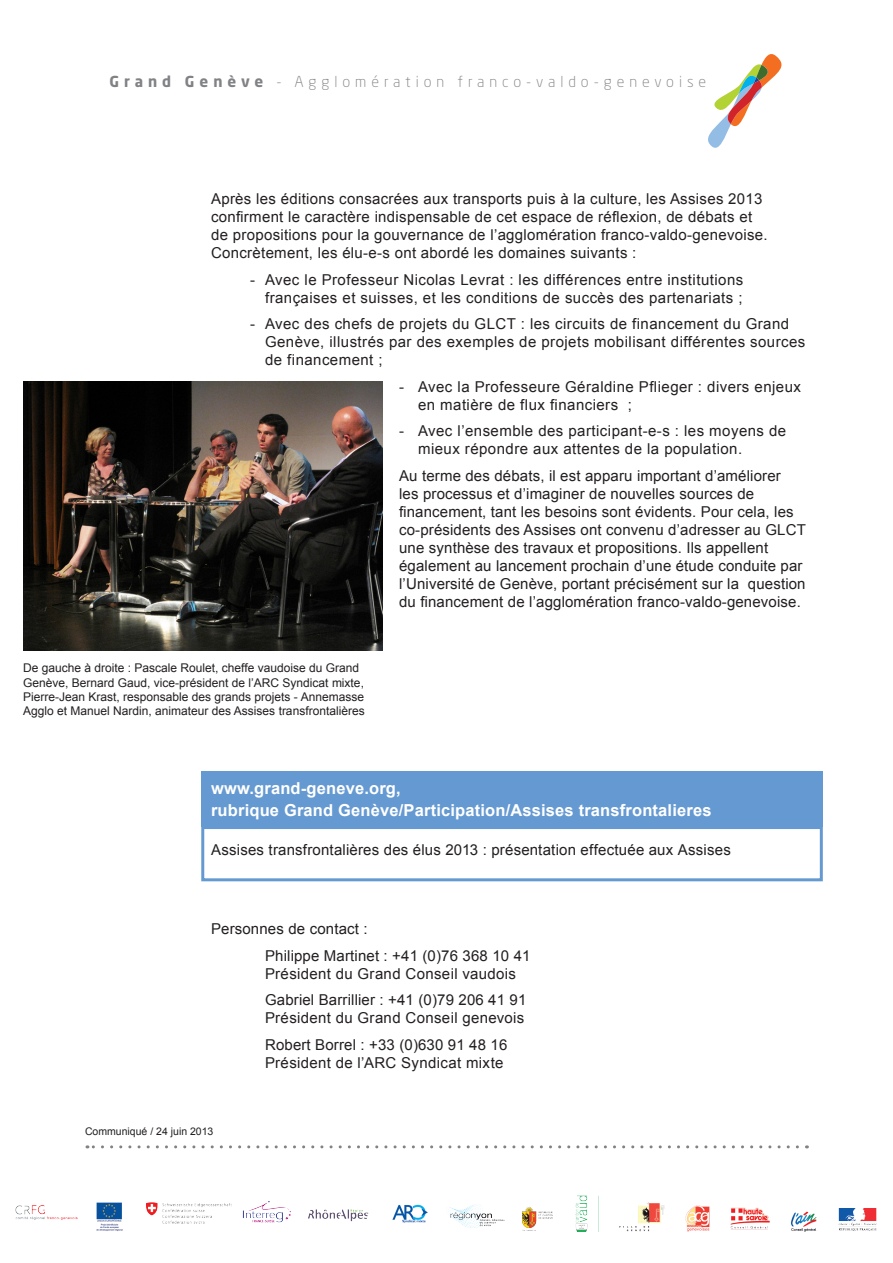
<style>
.page{position:relative;width:893px;height:1263px;background:#fff}
.page>*{position:absolute;margin:0;border:0;box-sizing:border-box;transform-origin:0 0}
.t1{font:700 16.5px "Arial";letter-spacing:.01em;color:#fff}
.texte_courant_Jean-M{font:15px/18px "Arial";letter-spacing:.02em;color:#231f20}
.t2{font:300 15px "Neo Sans Std";letter-spacing:.33em;color:#808285}
.t3{font:12px/14.4px "Arial";color:#231f20}
.t4{font:10.5px "Arial";color:#231f20}
.s1{font-weight:700}
</style>
<div class="page">
<div style="left:201px;top:772px;width:622px;height:55px;background:#6599d1"></div>
<svg style="left:87px;top:1145px;width:710px;height:3px"></svg>
<svg style="left:708px;top:54px;width:73px;height:94px"></svg>
<img style="left:15px;top:1201px;width:413px;height:30px">
<img style="left:450px;top:1195px;width:427px;height:36px">
<img style="left:23px;top:382px;width:359px;height:269px">
<div style="left:201px;top:826px;width:622px;height:55px;border:3px solid #6599d1"></div>
<p class="t2" style="left:109px;top:73px;width:598px"><span class="s1">Grand Genève</span> - Agglomération franco-valdo-genevoise</p>
<p class="texte_courant_Jean-M" style="left:211px;top:190px;width:558px">Après les éditions consacrées aux transports puis à la culture, les Assises 2013 confirment le caractère indispensable de cet espace de réflexion, de débats et de propositions pour la gouvernance de l’agglomération franco-valdo-genevoise.<br>Concrètement, les élu-e-s ont abordé les domaines suivants :</p>
<p class="texte_courant_Jean-M" style="left:250px;top:270px;width:495px;text-align:right">- Avec le Professeur Nicolas Levrat : les différences entre institutions françaises et suisses, et les conditions de succès des partenariats ;</p>
<p class="texte_courant_Jean-M" style="left:265px;top:315px;width:542px;text-indent:-15px">- Avec des chefs de projets du GLCT : les circuits de financement du Grand<br>Genève, illustrés par des exemples de projets mobilisant différentes sources de financement ;</p>
<p class="texte_courant_Jean-M" style="left:418px;top:377px;width:384px;text-indent:-19px">- Avec la Professeure Géraldine Pflieger : divers enjeux en matière de flux financiers ;</p>
<p class="texte_courant_Jean-M" style="left:418px;top:422px;width:370px;text-indent:-19px">- Avec l’ensemble des participant-e-s : les moyens de mieux répondre aux attentes de la population.</p>
<p class="texte_courant_Jean-M" style="left:399px;top:466px;width:408px">Au terme des débats, il est apparu important d’améliorer<br>les processus et d’imaginer de nouvelles sources de financement, tant les besoins sont évidents. Pour cela, les co-présidents des Assises ont convenu d’adresser au GLCT une synthèse des travaux et propositions. Ils appellent également au lancement prochain d’une étude conduite par l’Université de Genève, portant précisément sur la question du financement de l’agglomération franco-valdo-genevoise.</p>
<p class="t3" style="left:23px;top:661px;width:343px">De gauche à droite : Pascale Roulet, cheffe vaudoise du Grand Genève, Bernard Gaud, vice-président de l’ARC Syndicat mixte, Pierre-Jean Krast, responsable des grands projets - Annemasse Agglo et Manuel Nardin, animateur des Assises transfrontalières</p>
<p class="t1" style="left:211px;top:777px;width:191px">www.grand-geneve.org,</p>
<p class="t1" style="left:211px;top:799px;width:502px">rubrique Grand Genève/Participation/Assises transfrontalieres</p>
<p class="texte_courant_Jean-M" style="left:211px;top:841px;width:521px">Assises transfrontalières des élus 2013 : présentation effectuée aux Assises</p>
<p class="texte_courant_Jean-M" style="left:211px;top:920px;width:158px">Personnes de contact :</p>
<p class="texte_courant_Jean-M" style="left:265px;top:947px;width:267px">Philippe Martinet : +41 (0)76 368 10 41</p>
<p class="texte_courant_Jean-M" style="left:265px;top:965px;width:252px">Président du Grand Conseil vaudois</p>
<p class="texte_courant_Jean-M" style="left:265px;top:991px;width:263px">Gabriel Barrillier : +41 (0)79 206 41 91</p>
<p class="texte_courant_Jean-M" style="left:265px;top:1009px;width:261px">Président du Grand Conseil genevois</p>
<p class="texte_courant_Jean-M" style="left:265px;top:1036px;width:244px">Robert Borrel : +33 (0)630 91 48 16</p>
<p class="texte_courant_Jean-M" style="left:265px;top:1054px;width:240px">Président de l’ARC Syndicat mixte</p>
<p class="t4" style="left:85px;top:1124px;width:130px">Communiqué / 24 juin 2013</p>
</div>
